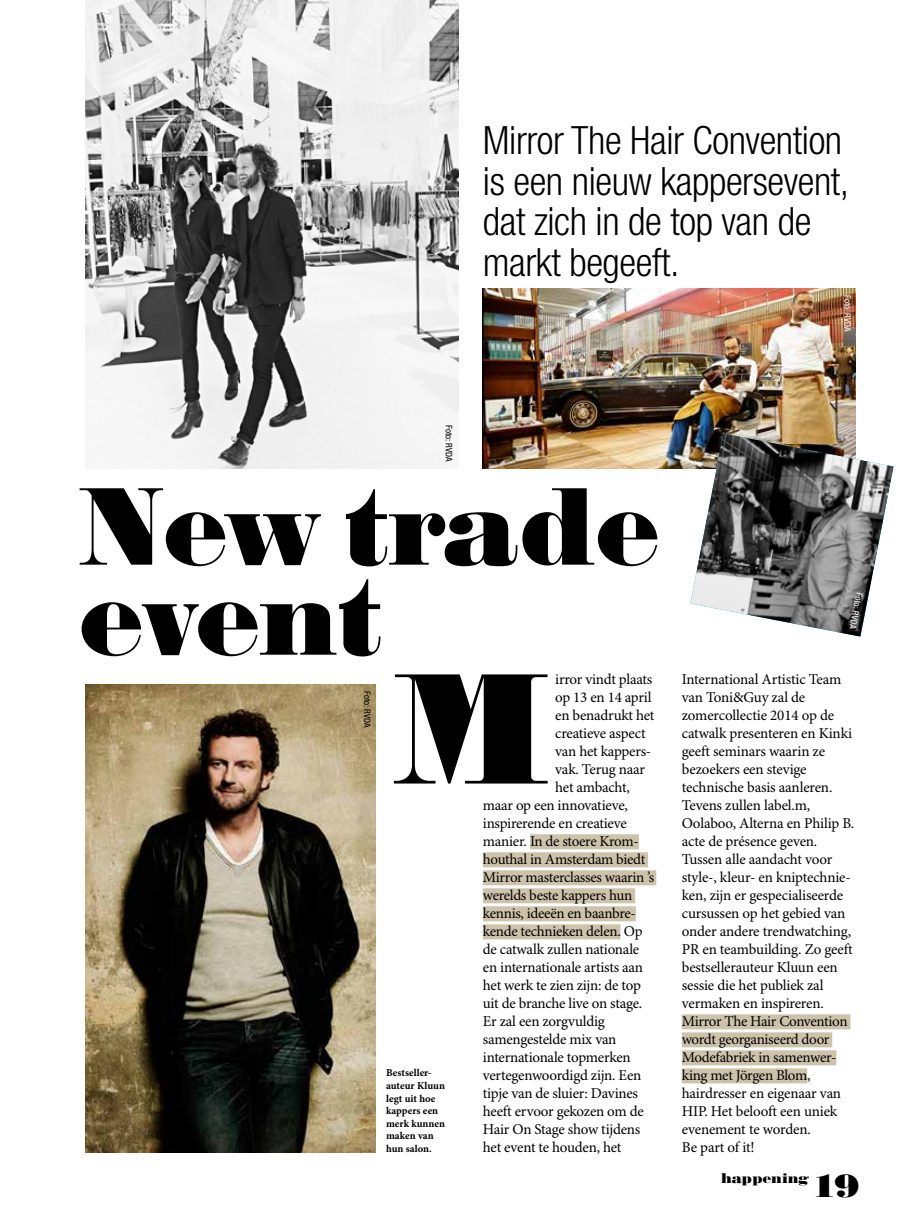
<style>
.page{position:relative;width:919px;height:1225px;background:#fff}
.page>*{position:absolute;margin:0;border:0;box-sizing:border-box;transform-origin:0 0}
.t1{font:150px "Falstaff MT Std";color:#000}
.t2{font:105px/90px "Falstaff MT Std";letter-spacing:-.03em;color:#000;scale:.96 1}
.t3{font:300 condensed 39px/40.5px "Helvetica Neue LT Std";letter-spacing:-.01em;color:#000}
.t4{font:31.5px "Falstaff MT Std";color:#000}
.t5{font:15px/18px "Minion Pro";letter-spacing:-.015em;color:#000}
.t6{font:13.5px "Falstaff MT Std";letter-spacing:-.02em;color:#000}
.t7{font:700 10.5px/12.6px "Minion Pro";color:#000}
.t8{font:condensed 9px "Helvetica Neue LT Std";color:#000}
.t9{font:condensed 9px "Helvetica Neue LT Std";color:#fff}
</style>
<div class="page">
<img style="left:85px;top:684px;width:290px;height:468px">
<div style="left:530px;top:834px;width:108px;height:15px;background:#cdc2aa"></div>
<div style="left:483px;top:852px;width:165px;height:15px;background:#cdc2aa"></div>
<div style="left:483px;top:870px;width:173px;height:15px;background:#cdc2aa"></div>
<div style="left:483px;top:888px;width:152px;height:15px;background:#cdc2aa"></div>
<div style="left:483px;top:906px;width:152px;height:15px;background:#cdc2aa"></div>
<div style="left:483px;top:924px;width:137px;height:15px;background:#cdc2aa"></div>
<div style="left:681px;top:1014px;width:169px;height:15px;background:#cdc2aa"></div>
<div style="left:681px;top:1032px;width:151px;height:15px;background:#cdc2aa"></div>
<div style="left:681px;top:1050px;width:155px;height:15px;background:#cdc2aa"></div>
<div style="left:681px;top:1068px;width:126px;height:15px;background:#cdc2aa"></div>
<img style="left:85px;top:0;width:374px;height:468px">
<img style="left:483px;top:288px;width:372px;height:180px">
<img style="left:690px;top:433px;width:203px;height:203px">
<h3 class="t3" style="left:483px;top:120px;width:368px">Mirror The Hair Convention is een nieuw kappersevent, dat zich in de top van de markt begeeft.</h3>
<p class="t8" style="left:454px;top:425px;width:38px;rotate:90deg">Foto: RVDA</p>
<h2 class="t2" style="left:78px;top:483px;width:609px">New trade event</h2>
<p class="t9" style="left:852px;top:295px;width:38px;rotate:90deg">Foto: RVDA</p>
<p class="t9" style="left:864px;top:594px;width:38px;rotate:101deg">Foto: RVDA</p>
<p class="t8" style="left:372px;top:691px;width:38px;rotate:90deg">Foto: RVDA</p>
<p class="t5" style="left:555px;top:671px;width:99px">irror vindt plaats</p>
<p class="t5" style="left:555px;top:689px;width:98px">op 13 en 14 april</p>
<p class="t5" style="left:555px;top:707px;width:101px">en benadrukt het</p>
<p class="t5" style="left:555px;top:725px;width:92px">creatieve aspect</p>
<p class="t5" style="left:555px;top:743px;width:98px">van het kappers-</p>
<p class="t5" style="left:555px;top:761px;width:91px">vak. Terug naar</p>
<p class="t5" style="left:555px;top:779px;width:76px">het ambacht,</p>
<p class="t5" style="left:483px;top:797px;width:146px">maar op een innovatieve,</p>
<p class="t5" style="left:483px;top:815px;width:145px">inspirerende en creatieve</p>
<p class="t5" style="left:483px;top:833px;width:157px">manier. In de stoere Krom-</p>
<p class="t5" style="left:483px;top:851px;width:164px">houthal in Amsterdam biedt</p>
<p class="t5" style="left:483px;top:869px;width:173px">Mirror masterclasses waarin ’s</p>
<p class="t5" style="left:483px;top:887px;width:151px">werelds beste kappers hun</p>
<p class="t5" style="left:483px;top:905px;width:154px">kennis, ideeën en baanbre-</p>
<p class="t5" style="left:483px;top:923px;width:161px">kende technieken delen. Op</p>
<p class="t5" style="left:483px;top:941px;width:158px">de catwalk zullen nationale</p>
<p class="t5" style="left:483px;top:959px;width:162px">en internationale artists aan</p>
<p class="t5" style="left:483px;top:977px;width:159px">het werk te zien zijn: de top</p>
<p class="t5" style="left:483px;top:995px;width:161px">uit de branche live on stage.</p>
<p class="t5" style="left:483px;top:1013px;width:123px">Er zal een zorgvuldig</p>
<p class="t5" style="left:483px;top:1031px;width:135px">samengestelde mix van</p>
<p class="t5" style="left:483px;top:1049px;width:149px">internationale topmerken</p>
<p class="t5" style="left:483px;top:1067px;width:160px">vertegenwoordigd zijn. Een</p>
<p class="t5" style="left:483px;top:1085px;width:157px">tipje van de sluier: Davines</p>
<p class="t5" style="left:483px;top:1103px;width:162px">heeft ervoor gekozen om de</p>
<p class="t5" style="left:483px;top:1121px;width:159px">Hair On Stage show tijdens</p>
<p class="t5" style="left:483px;top:1139px;width:140px">het event te houden, het</p>
<h1 class="t1" style="left:391px;top:640px;width:161px">M</h1>
<p class="t5" style="left:681px;top:671px;width:174px">International Artistic Team van Toni&amp;Guy zal de zomercollectie 2014 op de catwalk presenteren en Kinki geeft seminars waarin ze bezoekers een stevige technische basis aanleren.<br>Tevens zullen label.m,<br>Oolaboo, Alterna en Philip B. acte de présence geven.<br>Tussen alle aandacht voor style-, kleur- en kniptechnie&shy;ken, zijn er gespecialiseerde cursussen op het gebied van onder andere trendwatching,<br>PR en teambuilding. Zo geeft bestsellerauteur Kluun een sessie die het publiek zal vermaken en inspireren.<br>Mirror The Hair Convention wordt georganiseerd door<br>Modefabriek in samenwer&shy;king met Jörgen Blom, hairdresser en eigenaar van<br>HIP. Het belooft een uniek evenement te worden.<br>Be part of it!</p>
<p class="t7" style="left:386px;top:1067px;width:60px">Bestseller&shy;auteur Kluun legt uit hoe kappers een merk kunnen maken van hun salon.</p>
<p class="t6" style="left:721px;top:1170px;width:89px">happening</p>
<h3 class="t4" style="left:811px;top:1166px;width:49px">19</h3>
</div>
